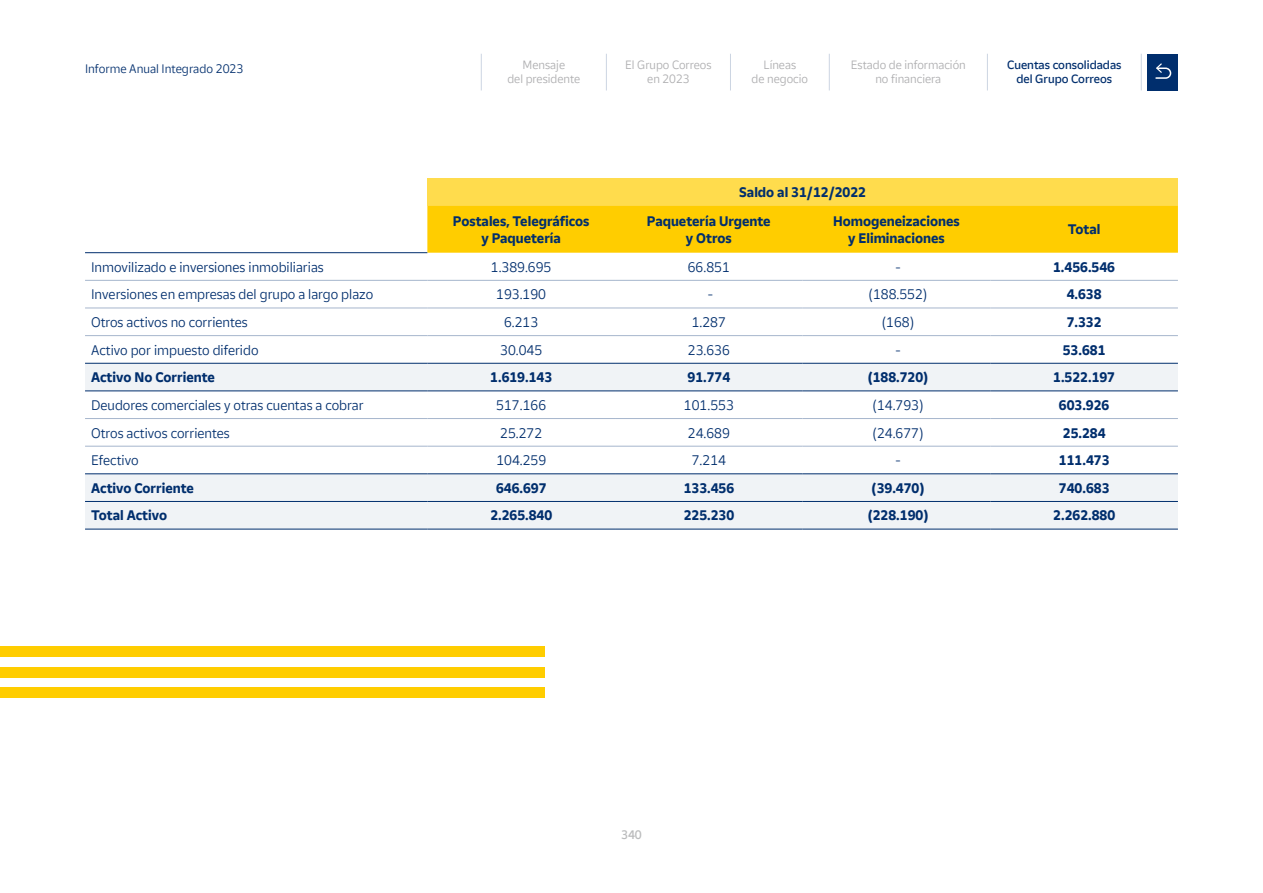
<style>
.page{position:relative;width:1263px;height:893px;background:#fff}
.page>*{position:absolute;margin:0;border:0;box-sizing:border-box;transform-origin:0 0}
.t1{font:300 13.5px "Cartero";color:#002e6d}
.t2{font:700 13.5px/16.5px "Cartero";color:#002e6d;text-align:center}
.t3{font:300 12px "Cartero";color:#002e6d}
.t4{font:12px "Cartero";color:#babbbc}
.t5{font:300 11.7px/14.1px "Cartero";color:#adadaf;text-align:center}
.t6{font:11.7px/14.1px "Cartero";color:#002e6d;text-align:center}
</style>
<div class="page">
<svg style="left:1147px;top:54px;width:31px;height:36px"></svg>
<hr style="left:606px;top:54px;width:1px;height:36px;background:#ccd5e2">
<hr style="left:481px;top:54px;width:1px;height:36px;background:#ccd5e2">
<hr style="left:730px;top:54px;width:1px;height:36px;background:#ccd5e2">
<hr style="left:829px;top:54px;width:1px;height:36px;background:#ccd5e2">
<hr style="left:987px;top:54px;width:1px;height:36px;background:#ccd5e2">
<hr style="left:1141px;top:54px;width:1px;height:36px;background:#ccd5e2">
<svg style="left:85px;top:253px;width:1093px;height:110px"></svg>
<div style="left:427px;top:179px;width:751px;height:27px;background:#ffdc4d"></div>
<div style="left:427px;top:206px;width:751px;height:47px;background:#ffcd00"></div>
<svg style="left:85px;top:364px;width:1093px;height:165px;fill:#f0f3f6"></svg>
<hr style="left:427px;top:474px;width:188px;height:1px;background:#002e6d">
<hr style="left:615px;top:474px;width:188px;height:1px;background:#002e6d">
<hr style="left:803px;top:474px;width:187px;height:1px;background:#002e6d">
<hr style="left:990px;top:474px;width:188px;height:1px;background:#002e6d">
<hr style="left:85px;top:252px;width:342px;height:1px;background:#002e6d">
<hr style="left:85px;top:280px;width:342px;height:1px;background:#a6b6cc">
<hr style="left:427px;top:280px;width:188px;height:1px;background:#a6b6cc">
<hr style="left:615px;top:280px;width:188px;height:1px;background:#a6b6cc">
<hr style="left:803px;top:280px;width:187px;height:1px;background:#a6b6cc">
<hr style="left:990px;top:280px;width:188px;height:1px;background:#a6b6cc">
<hr style="left:85px;top:308px;width:342px;height:1px;background:#a6b6cc">
<hr style="left:427px;top:308px;width:188px;height:1px;background:#a6b6cc">
<hr style="left:615px;top:308px;width:188px;height:1px;background:#a6b6cc">
<hr style="left:803px;top:308px;width:187px;height:1px;background:#a6b6cc">
<hr style="left:990px;top:308px;width:188px;height:1px;background:#a6b6cc">
<hr style="left:85px;top:335px;width:342px;height:1px;background:#a6b6cc">
<hr style="left:427px;top:335px;width:188px;height:1px;background:#a6b6cc">
<hr style="left:615px;top:335px;width:188px;height:1px;background:#a6b6cc">
<hr style="left:803px;top:335px;width:187px;height:1px;background:#a6b6cc">
<hr style="left:990px;top:335px;width:188px;height:1px;background:#a6b6cc">
<hr style="left:85px;top:418px;width:342px;height:1px;background:#a6b6cc">
<hr style="left:427px;top:418px;width:188px;height:1px;background:#a6b6cc">
<hr style="left:615px;top:418px;width:188px;height:1px;background:#a6b6cc">
<hr style="left:803px;top:418px;width:187px;height:1px;background:#a6b6cc">
<hr style="left:990px;top:418px;width:188px;height:1px;background:#a6b6cc">
<hr style="left:85px;top:446px;width:342px;height:1px;background:#a6b6cc">
<hr style="left:427px;top:446px;width:188px;height:1px;background:#a6b6cc">
<hr style="left:615px;top:446px;width:188px;height:1px;background:#a6b6cc">
<hr style="left:803px;top:446px;width:187px;height:1px;background:#a6b6cc">
<hr style="left:990px;top:446px;width:188px;height:1px;background:#a6b6cc">
<hr style="left:85px;top:474px;width:342px;height:1px;background:#002e6d">
<hr style="left:85px;top:501px;width:342px;height:1px;background:#002e6d">
<hr style="left:427px;top:501px;width:188px;height:1px;background:#002e6d">
<hr style="left:615px;top:501px;width:188px;height:1px;background:#002e6d">
<hr style="left:803px;top:501px;width:187px;height:1px;background:#002e6d">
<hr style="left:990px;top:501px;width:188px;height:1px;background:#002e6d">
<hr style="left:85px;top:529px;width:342px;height:1px;background:#002e6d">
<hr style="left:427px;top:529px;width:188px;height:1px;background:#002e6d">
<hr style="left:615px;top:529px;width:188px;height:1px;background:#002e6d">
<hr style="left:803px;top:529px;width:187px;height:1px;background:#002e6d">
<hr style="left:990px;top:529px;width:188px;height:1px;background:#002e6d">
<hr style="left:85px;top:363px;width:342px;height:1px;background:#002e6d">
<hr style="left:427px;top:363px;width:188px;height:1px;background:#002e6d">
<hr style="left:615px;top:363px;width:188px;height:1px;background:#002e6d">
<hr style="left:803px;top:363px;width:187px;height:1px;background:#002e6d">
<hr style="left:990px;top:363px;width:188px;height:1px;background:#002e6d">
<hr style="left:85px;top:391px;width:342px;height:1px;background:#002e6d">
<hr style="left:427px;top:391px;width:188px;height:1px;background:#002e6d">
<hr style="left:615px;top:391px;width:188px;height:1px;background:#002e6d">
<hr style="left:803px;top:391px;width:187px;height:1px;background:#002e6d">
<hr style="left:990px;top:391px;width:188px;height:1px;background:#002e6d">
<div style="left:0;top:647px;width:544px;height:10px;background:#ffcd00"></div>
<div style="left:0;top:667px;width:544px;height:10px;background:#ffcd00"></div>
<div style="left:0;top:687px;width:544px;height:10px;background:#ffcd00"></div>
<p class="t3" style="left:85px;top:61px;width:160px">Informe Anual Integrado 2023</p>
<p class="t5" style="left:851px;top:58px;width:116px">Estado de información no financiera</p>
<p class="t5" style="left:752px;top:58px;width:58px">Líneas<br>de negocio</p>
<p class="t5" style="left:507px;top:58px;width:74px">Mensaje<br>del presidente</p>
<p class="t6" style="left:1007px;top:58px;width:116px">Cuentas consolidadas del Grupo Correos</p>
<p class="t5" style="left:625px;top:58px;width:88px">El Grupo Correos en 2023</p>
<p class="t2" style="left:739px;top:184px;width:128px">Saldo al 31/12/2022</p>
<p class="t2" style="left:453px;top:213px;width:138px">Postales, Telegráficos y Paquetería</p>
<p class="t2" style="left:647px;top:213px;width:125px">Paquetería Urgente y Otros</p>
<p class="t2" style="left:833px;top:213px;width:128px">Homogeneizaciones y Eliminaciones</p>
<p class="t2" style="left:1068px;top:221px;width:34px">Total</p>
<p class="t1" style="left:91px;top:259px;width:234px">Inmovilizado e inversiones inmobiliarias</p>
<p class="t1" style="left:491px;top:259px;width:62px">1.389.695</p>
<p class="t1" style="left:688px;top:259px;width:44px">66.851</p>
<p class="t1" style="left:895px;top:259px;width:7px">-</p>
<p class="t2" style="left:1053px;top:258px;width:63px">1.456.546</p>
<p class="t1" style="left:91px;top:286px;width:284px">Inversiones en empresas del grupo a largo plazo</p>
<p class="t1" style="left:496px;top:286px;width:51px">193.190</p>
<p class="t1" style="left:708px;top:286px;width:7px">-</p>
<p class="t1" style="left:868px;top:286px;width:60px">(188.552)</p>
<p class="t2" style="left:1067px;top:286px;width:36px">4.638</p>
<p class="t1" style="left:91px;top:314px;width:158px">Otros activos no corrientes</p>
<p class="t1" style="left:504px;top:314px;width:36px">6.213</p>
<p class="t1" style="left:692px;top:314px;width:36px">1.287</p>
<p class="t1" style="left:882px;top:314px;width:34px">(168)</p>
<p class="t2" style="left:1067px;top:314px;width:36px">7.332</p>
<p class="t1" style="left:91px;top:342px;width:169px">Activo por impuesto diferido</p>
<p class="t1" style="left:500px;top:342px;width:44px">30.045</p>
<p class="t1" style="left:688px;top:342px;width:44px">23.636</p>
<p class="t1" style="left:895px;top:342px;width:7px">-</p>
<p class="t2" style="left:1063px;top:341px;width:44px">53.681</p>
<p class="t2" style="left:91px;top:369px;width:125px">Activo No Corriente</p>
<p class="t2" style="left:490px;top:369px;width:63px">1.619.143</p>
<p class="t2" style="left:687px;top:369px;width:44px">91.774</p>
<p class="t2" style="left:868px;top:369px;width:62px">(188.720)</p>
<p class="t2" style="left:1053px;top:369px;width:63px">1.522.197</p>
<p class="t1" style="left:91px;top:397px;width:274px">Deudores comerciales y otras cuentas a cobrar</p>
<p class="t1" style="left:496px;top:397px;width:51px">517.166</p>
<p class="t1" style="left:684px;top:397px;width:51px">101.553</p>
<p class="t1" style="left:872px;top:397px;width:53px">(14.793)</p>
<p class="t2" style="left:1059px;top:397px;width:52px">603.926</p>
<p class="t1" style="left:91px;top:425px;width:140px">Otros activos corrientes</p>
<p class="t1" style="left:500px;top:425px;width:44px">25.272</p>
<p class="t1" style="left:688px;top:425px;width:44px">24.689</p>
<p class="t1" style="left:872px;top:425px;width:53px">(24.677)</p>
<p class="t2" style="left:1063px;top:424px;width:44px">25.284</p>
<p class="t1" style="left:91px;top:452px;width:49px">Efectivo</p>
<p class="t1" style="left:496px;top:452px;width:51px">104.259</p>
<p class="t1" style="left:692px;top:452px;width:36px">7.214</p>
<p class="t1" style="left:895px;top:452px;width:7px">-</p>
<p class="t2" style="left:1059px;top:452px;width:52px">111.473</p>
<p class="t2" style="left:91px;top:480px;width:104px">Activo Corriente</p>
<p class="t2" style="left:496px;top:480px;width:52px">646.697</p>
<p class="t2" style="left:684px;top:480px;width:52px">133.456</p>
<p class="t2" style="left:872px;top:480px;width:54px">(39.470)</p>
<p class="t2" style="left:1059px;top:480px;width:52px">740.683</p>
<p class="t2" style="left:91px;top:507px;width:77px">Total Activo</p>
<p class="t2" style="left:490px;top:507px;width:63px">2.265.840</p>
<p class="t2" style="left:684px;top:507px;width:52px">225.230</p>
<p class="t2" style="left:868px;top:507px;width:62px">(228.190)</p>
<p class="t2" style="left:1053px;top:507px;width:63px">2.262.880</p>
<p class="t4" style="left:621px;top:828px;width:22px">340</p>
</div>
